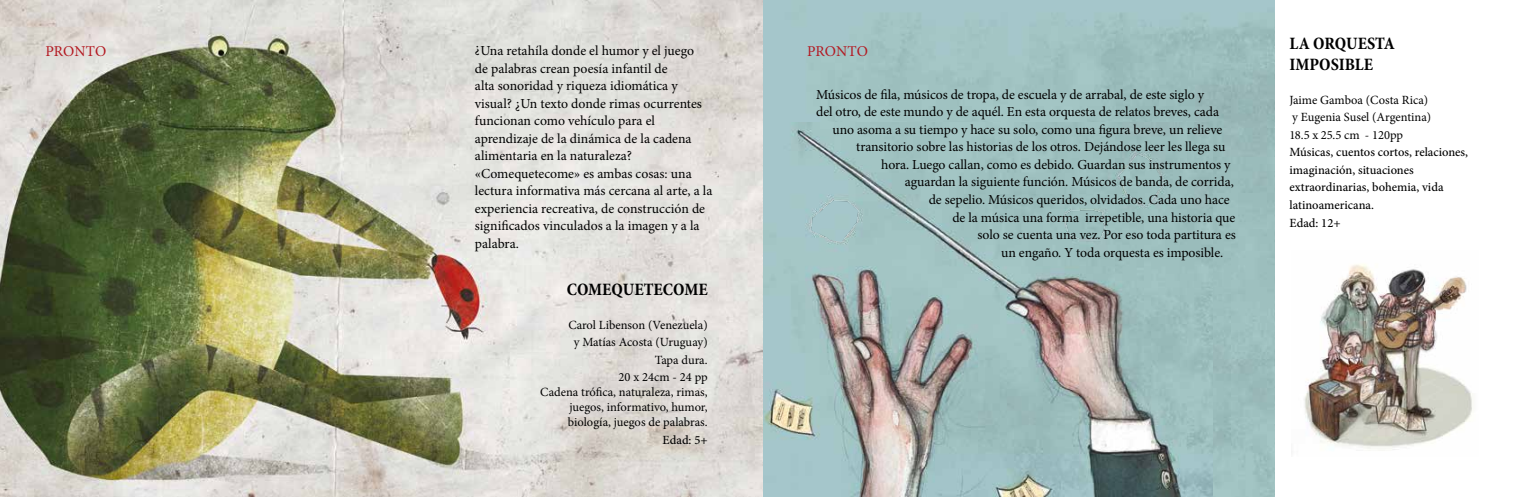
<style>
.page{position:relative;width:1524px;height:497px;background:#fff}
.page>*{position:absolute;margin:0;border:0;box-sizing:border-box;transform-origin:0 0}
.t1{font:700 condensed 17.5px/21px "Minion Pro";color:#000}
.t2{font:15px "Minion Pro";color:#b31921}
.t3{font:13.75px/17.5px "Minion Pro";letter-spacing:-.005em;color:#000}
.t4{font:12.5px/17.5px "Minion Pro";color:#000;text-align:right}
.t5{font:500 12.5px/17.5px "Minion Pro";color:#000}
</style>
<div class="page">
<img style="left:0;top:0;width:1274px;height:496px">
<img style="left:1304px;top:264px;width:168px;height:187px">
<img style="left:763px;top:122px;width:450px;height:374px">
<p class="t2" style="left:45px;top:41px;width:62px">PRONTO</p>
<p class="t3" style="left:475px;top:42px;width:239px">¿Una retahíla donde el humor y el juego<br>de palabras crean poesía infantil de<br>alta sonoridad y riqueza idiomática y visual? ¿Un texto donde rimas ocurrentes funcionan como vehículo para el aprendizaje de la dinámica de la cadena alimentaria en la naturaleza? «Comequetecome» es ambas cosas: una lectura informativa más cercana al arte, a la experiencia recreativa, de construcción de significados vinculados a la imagen y a la palabra.</p>
<p class="t1" style="left:567px;top:278px;width:142px">COMEQUETECOME</p>
<p class="t4" style="left:568px;top:315px;width:141px">Carol Libenson (Venezuela) y Matías Acosta (Uruguay)<br>Tapa dura.<br>20 x 24cm - 24 pp</p>
<p class="t4" style="left:568px;top:384px;width:141px;line-height:15px;text-align:justify;text-indent:-28px">Cadena trófica, naturaleza, rimas, juegos, informativo, humor, biología, juegos de palabras.</p>
<p class="t5" style="left:662px;top:430px;width:47px">Edad: 5+</p>
<p class="t2" style="left:807px;top:41px;width:62px">PRONTO</p>
<p class="t1" style="left:1289px;top:33px;width:107px">LA ORQUESTA<br>IMPOSIBLE</p>
<p class="t4" style="left:1289px;top:91px;width:143px;text-align:left">Jaime Gamboa (Costa Rica) y Eugenia Susel (Argentina)<br>18.5 x 25.5 cm - 120pp</p>
<p class="t5" style="left:1289px;top:143px;width:180px">Músicas, cuentos cortos, relaciones, imaginación, situaciones extraordinarias, bohemia, vida latinoamericana.<br>Edad: 12+</p>
<p class="t3" style="left:816px;top:86px;width:389px">Músicos de fila, músicos de tropa, de escuela y de arrabal, de este siglo y</p>
<p class="t3" style="left:816px;top:103px;width:404px">del otro, de este mundo y de aquél. En esta orquesta de relatos breves, cada</p>
<p class="t3" style="left:832px;top:121px;width:391px">uno asoma a su tiempo y hace su solo, como una figura breve, un relieve</p>
<p class="t3" style="left:856px;top:138px;width:371px">transitorio sobre las historias de los otros. Dejándose leer les llega su</p>
<p class="t3" style="left:881px;top:156px;width:351px">hora. Luego callan, como es debido. Guardan sus instrumentos y</p>
<p class="t3" style="left:905px;top:173px;width:330px">aguardan la siguiente función. Músicos de banda, de corrida,</p>
<p class="t3" style="left:928px;top:191px;width:302px">de sepelio. Músicos queridos, olvidados. Cada uno hace</p>
<p class="t3" style="left:952px;top:208px;width:284px">de la música una forma irrepetible, una historia que</p>
<p class="t3" style="left:977px;top:226px;width:260px">solo se cuenta una vez. Por eso toda partitura es</p>
<p class="t3" style="left:1001px;top:243px;width:223px">un engaño. Y toda orquesta es imposible.</p>
</div>
